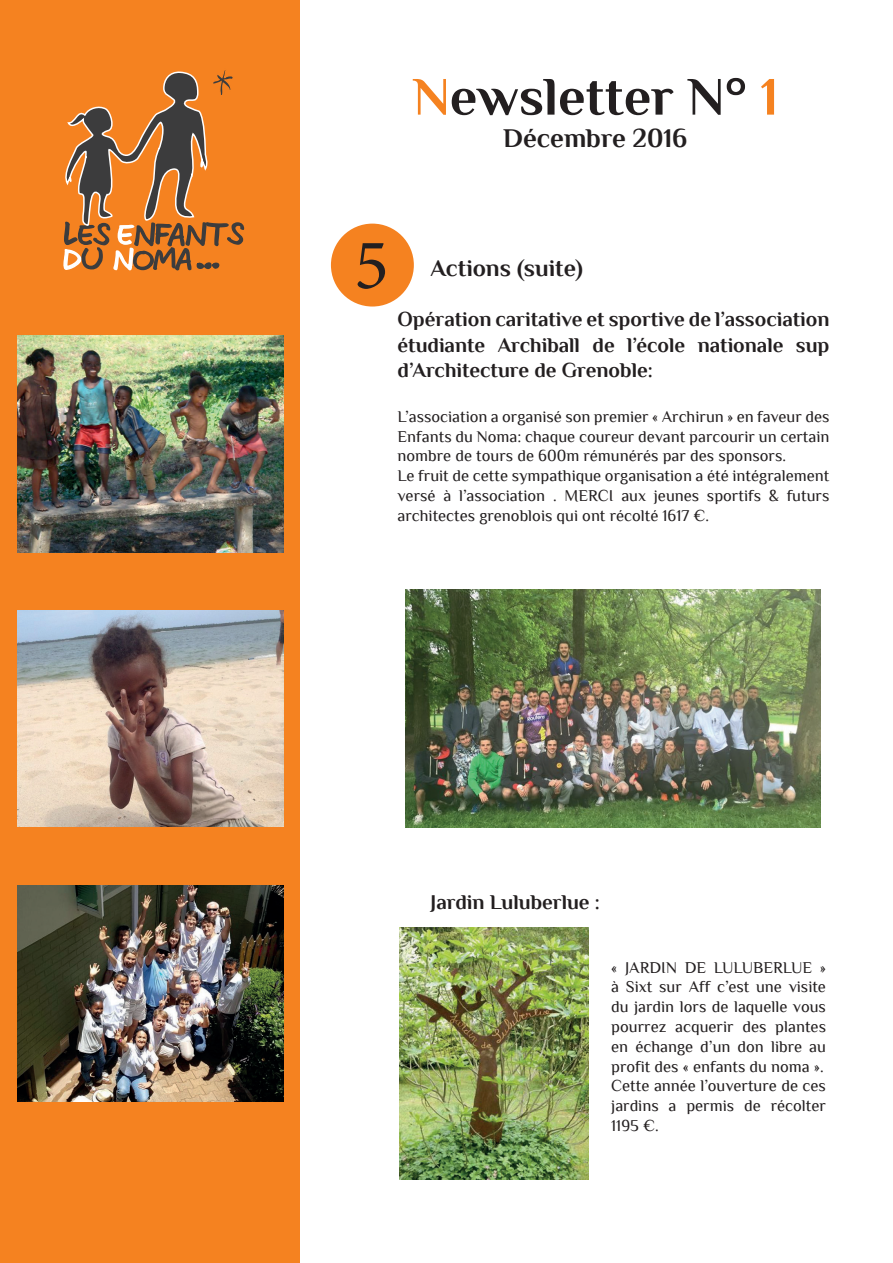
<style>
.page{position:relative;width:893px;height:1263px;background:#fff}
.page>*{position:absolute;margin:0;border:0;box-sizing:border-box;transform-origin:0 0}
.t1{font:72px "Minion Pro";color:#231f20}
.t2{font:700 54px "Philosopher";color:#231f20}
.t3{font:700 27px "Philosopher";color:#231f20}
.t4{font:700 24px "Philosopher";color:#231f20}
.t5{font:700 21px/25.2px "Philosopher";color:#231f20;text-align:justify}
.t6{font:16.5px/19.8px "Philosopher";color:#231f20}
.s1{color:#f58220}
</style>
<div class="page">
<div style="left:0;top:0;width:300px;height:1263px;background:#f58220"></div>
<svg style="left:63px;top:70px;width:182px;height:201px"></svg>
<div style="left:331px;top:224px;width:83px;height:82px;background:#f58220;border-radius:50%"></div>
<img style="left:405px;top:589px;width:416px;height:238px">
<img style="left:400px;top:927px;width:188px;height:252px">
<img style="left:18px;top:336px;width:265px;height:216px">
<img style="left:18px;top:611px;width:265px;height:216px">
<img style="left:18px;top:885px;width:265px;height:216px">
<h2 class="t2" style="left:413px;top:68px;width:367px"><span class="s1">N</span>ewsletter N° <span class="s1">1</span></h2>
<h3 class="t3" style="left:503px;top:124px;width:186px">Décembre 2016</h3>
<h1 class="t1" style="left:354px;top:217px;width:36px">5</h1>
<h3 class="t4" style="left:430px;top:255px;width:154px">Actions (suite)</h3>
<p class="t5" style="left:398px;top:307px;width:433px">Opération caritative et sportive de l’association étudiante Archiball de l’école nationale sup d’Architecture de Grenoble:</p>
<p class="t6" style="left:398px;top:407px;width:433px">L’association a organisé son premier « Archirun » en faveur des Enfants du Noma: chaque coureur devant parcourir un certain nombre de tours de 600m rémunérés par des sponsors.<br>Le fruit de cette sympathique organisation a été intégralement versé à l’association . MERCI aux jeunes sportifs &amp; futurs architectes grenoblois qui ont récolté 1617 €.</p>
<p class="t5" style="left:430px;top:889px;width:171px">Jardin Luluberlue :</p>
<p class="t6" style="left:611px;top:957px;width:216px">« JARDIN DE LULUBERLUE » à Sixt sur Aff c’est une visite du jardin lors de laquelle vous pourrez acquerir des plantes en échange d’un don libre au profit des « enfants du noma ».<br>Cette année l’ouverture de ces jardins a permis de récolter<br>1195 €.</p>
</div>
